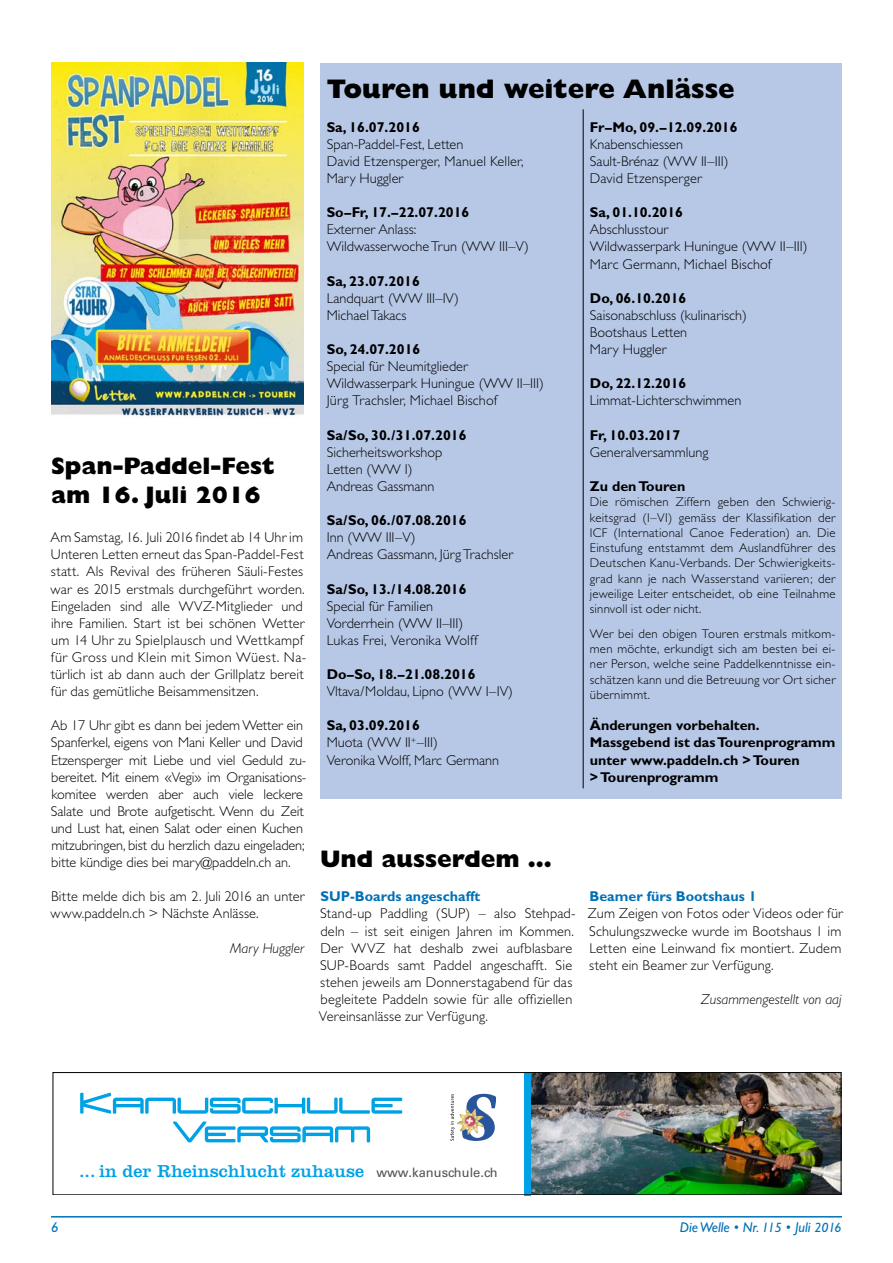
<style>
.page{position:relative;width:893px;height:1263px;background:#fff}
.page>*{position:absolute;margin:0;border:0;box-sizing:border-box;transform-origin:0 0}
.t1{font:800 27px "Gill Sans";color:#000}
.t2{font:800 24px/28.8px "Gill Sans";color:#000}
.t3{font:18px "Clarendon";color:#00a2e6}
.t4{font:300 14.25px/17.1px "Gill Sans";color:#000}
.t5{font:700 14.25px/17.1px "Gill Sans";color:#000}
.t6{font:700 14.25px "Gill Sans";color:#0071b7}
.t7{font:italic 300 14.25px "Gill Sans";color:#000}
.t8{font:italic 14.25px "Gill Sans";color:#0071b7}
.t9{font:300 12.75px/15.3px "Gill Sans";letter-spacing:.015em;color:#000;text-align:justify}
.s1{font-weight:700}
.s2{font-weight:700;font-size:13.5px}
.s3{font-family:"Univers";font-size:12.9px;color:#55524e}
.s4{font-size:13.5px}
</style>
<div class="page">
<hr style="left:51px;top:1216px;width:791px;height:1px;background:#0071b7">
<div style="left:321px;top:63px;width:521px;height:735px;background:#b7c8e7"></div>
<hr style="left:583px;top:109px;width:1px;height:679px;background:#000">
<svg style="left:80px;top:1093px;width:322px;height:21px"></svg>
<svg style="left:173px;top:1121px;width:197px;height:21px"></svg>
<svg style="left:462px;top:1094px;width:34px;height:47px"></svg>
<svg style="left:450px;top:1094px;width:5px;height:47px"></svg>
<img style="left:457px;top:1109px;width:27px;height:26px">
<img style="left:531px;top:1074px;width:308px;height:119px">
<div style="left:524px;top:1072px;width:7px;height:123px;background:#00a2e6"></div>
<div style="left:53px;top:1072px;width:788px;height:123px;border:1px solid #000"></div>
<img style="left:51px;top:63px;width:252px;height:354px">
<h2 class="t2" style="left:51px;top:451px;width:225px">Span-Paddel-Fest am 16. Juli 2016</h2>
<p class="t4" style="left:51px;top:529px;width:257px">Am Samstag, 16. Juli 2016 findet ab 14 Uhr im Unteren Letten erneut das Span-Paddel-Fest statt. Als Revival des früheren Säuli-Festes war es 2015 erstmals durchgeführt worden.<br>Eingeladen sind alle WVZ-Mitglieder und ihre Familien. Start ist bei schönen Wetter um 14 Uhr zu Spielplausch und Wettkampf für Gross und Klein mit Simon Wüest. Na&shy;türlich ist ab dann auch der Grillplatz bereit für das gemütliche Beisammensitzen.</p>
<p class="t4" style="left:51px;top:717px;width:257px">Ab 17 Uhr gibt es dann bei jedem Wetter ein Spanferkel, eigens von Mani Keller und David Etzensperger mit Liebe und viel Geduld zu&shy;bereitet. Mit einem «Vegi» im Organisations&shy;komitee werden aber auch viele leckere Salate und Brote aufgetischt. Wenn du Zeit und Lust hat, einen Salat oder einen Kuchen mitzubringen, bist du herzlich dazu eingeladen; bitte kündige dies bei mary@paddeln.ch an.</p>
<p class="t4" style="left:51px;top:888px;width:255px">Bitte melde dich bis am 2. Juli 2016 an unter www.paddeln.ch &gt; Nächste Anlässe.</p>
<p class="t7" style="left:230px;top:940px;width:75px">Mary Huggler</p>
<h1 class="t1" style="left:327px;top:73px;width:410px">Touren und weitere Anlässe</h1>
<p class="t5" style="left:327px;top:118px;width:95px">Sa, 16.07.2016</p>
<p class="t4" style="left:327px;top:136px;width:199px">Span-Paddel-Fest, Letten<br>David Etzensperger, Manuel Keller,<br>Mary Huggler</p>
<p class="t4" style="left:327px;top:204px;width:204px"><span class="s1">So</span><span class="s2">–</span><span class="s1">Fr, 17.</span><span class="s2">–</span><span class="s1">22.07.2016<br></span>Externer Anlass:<br>Wildwasserwoche Trun (WW III–V)</p>
<p class="t5" style="left:327px;top:272px;width:95px">Sa, 23.07.2016</p>
<p class="t4" style="left:327px;top:290px;width:134px">Landquart (WW III–IV)<br>Michael Takacs</p>
<p class="t5" style="left:327px;top:341px;width:95px">So, 24.07.2016</p>
<p class="t4" style="left:327px;top:358px;width:219px">Special für Neumitglieder<br>Wildwasserpark Huningue (WW II–III)<br>Jürg Trachsler, Michael Bischof</p>
<p class="t5" style="left:327px;top:426px;width:141px">Sa/So, 30./31.07.2016</p>
<p class="t4" style="left:327px;top:443px;width:117px">Sicherheitsworkshop<br>Letten (WW I)<br>Andreas Gassmann</p>
<p class="t5" style="left:327px;top:512px;width:141px">Sa/So, 06./07.08.2016</p>
<p class="t4" style="left:327px;top:529px;width:188px">Inn (WW III–V)<br>Andreas Gassmann, Jürg Trachsler</p>
<p class="t5" style="left:327px;top:580px;width:141px">Sa/So, 13./14.08.2016</p>
<p class="t4" style="left:327px;top:597px;width:152px">Special für Familien<br>Vorderrhein (WW II–III)<br>Lukas Frei, Veronika Wolff</p>
<p class="t4" style="left:327px;top:666px;width:188px"><span class="s1">Do</span><span class="s2">–</span><span class="s1">So, 18.</span><span class="s2">–</span><span class="s1">21.08.2016<br></span>Vltava/Moldau, Lipno (WW I–IV)</p>
<p class="t4" style="left:327px;top:717px;width:174px"><span class="s1">Sa, 03.09.2016<br></span>Muota (WW II<sup>+</sup>–III)<br>Veronika Wolff, Marc Germann</p>
<p class="t4" style="left:590px;top:119px;width:149px"><span class="s1">Fr</span><span class="s2">–</span><span class="s1">Mo, 09.</span><span class="s2">–</span><span class="s1">12.09.2016<br></span>Knabenschiessen<br>Sault-Brénaz (WW II–III)<br>David Etzensperger</p>
<p class="t5" style="left:590px;top:204px;width:95px">Sa, 01.10.2016</p>
<p class="t4" style="left:590px;top:221px;width:219px">Abschlusstour<br>Wildwasserpark Huningue (WW II–III)<br>Marc Germann, Michael Bischof</p>
<p class="t5" style="left:590px;top:289px;width:98px">Do, 06.10.2016</p>
<p class="t4" style="left:590px;top:307px;width:158px">Saisonabschluss (kulinarisch)<br>Bootshaus Letten<br>Mary Huggler</p>
<p class="t5" style="left:590px;top:375px;width:98px">Do, 22.12.2016</p>
<p class="t4" style="left:590px;top:392px;width:153px">Limmat-Lichterschwimmen</p>
<p class="t5" style="left:590px;top:426px;width:92px">Fr, 10.03.2017</p>
<p class="t4" style="left:590px;top:443px;width:120px">Generalversammlung</p>
<p class="t5" style="left:590px;top:477px;width:97px">Zu den Touren</p>
<p class="t9" style="left:590px;top:494px;width:247px">Die römischen Ziffern geben den Schwierig&shy;keitsgrad (I–VI) gemäss der Klassifikation der ICF (International Canoe Federation) an. Die Einstufung entstammt dem Auslandführer des Deutschen Kanu-Verbands. Der Schwierigkeits&shy;grad kann je nach Wasserstand variieren; der jeweilige Leiter entscheidet, ob eine Teilnahme sinnvoll ist oder nicht.</p>
<p class="t9" style="left:590px;top:626px;width:247px">Wer bei den obigen Touren erstmals mitkom&shy;men möchte, erkundigt sich am besten bei ei&shy;ner Person, welche seine Paddelkenntnisse ein&shy;schätzen kann und die Betreuung vor Ort sicher übernimmt.</p>
<p class="t5" style="left:590px;top:717px;width:247px">Änderungen vorbehalten.<br>Massgebend ist das Tourenprogramm unter www.paddeln.ch &gt; Touren<br>&gt; Tourenprogramm</p>
<h2 class="t2" style="left:320px;top:845px;width:233px">Und ausserdem …</h2>
<p class="t6" style="left:320px;top:888px;width:161px">SUP-Boards angeschafft</p>
<p class="t4" style="left:319px;top:905px;width:258px">Stand-up Paddling (SUP) – also Stehpad&shy;deln – ist seit einigen Jahren im Kommen.<br>Der WVZ hat deshalb zwei aufblasbare SUP-Boards samt Paddel angeschafft. Sie stehen jeweils am Donnerstagabend für das begleitete Paddeln sowie für alle offiziellen Vereinsanlässe zur Verfügung.</p>
<p class="t6" style="left:589px;top:888px;width:169px">Beamer fürs Bootshaus 1</p>
<p class="t4" style="left:588px;top:905px;width:256px;text-align:justify">Zum Zeigen von Fotos oder Videos oder für Schulungszwecke wurde im Bootshaus 1 im Letten eine Leinwand fix montiert. Zudem steht ein Beamer zur Verfügung.</p>
<p class="t7" style="left:701px;top:991px;width:142px">Zusammengestellt von aaj</p>
<p class="t3" style="left:79px;top:1161px;width:420px">... in der Rheinschlucht zuhause <span class="s3">www.kanuschule.ch</span></p>
<p class="t8" style="left:51px;top:1219px;width:9px">6</p>
<p class="t8" style="left:680px;top:1219px;width:163px">Die Welle • Nr. <span class="s4">115</span> • Juli <span class="s4">2016</span></p>
</div>
